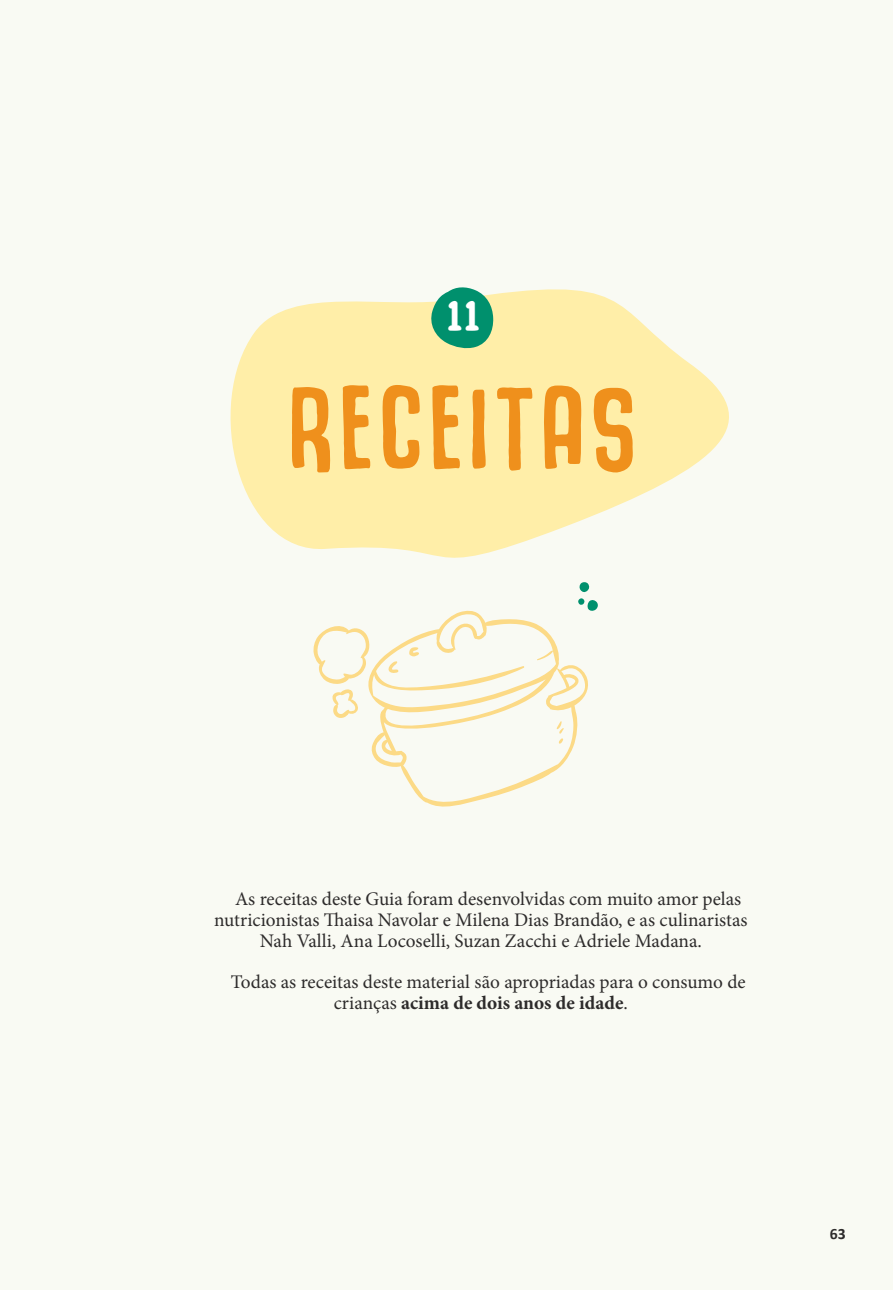
<style>
.page{position:relative;width:893px;height:1290px;background:#f9faf3}
.page>*{position:absolute;margin:0;border:0;box-sizing:border-box;transform-origin:0 0}
.t1{font:80.5px "Hogfish DEMO";letter-spacing:.1em;color:#ef901c}
.t2{font:700 42px "Chalkboard";color:#fff}
.t3{font:19.25px/21px "Minion Pro";color:#2d2b2b}
.t4{font:700 15.75px "Calibri";color:#2d2b2b}
.s1{font-weight:700}
</style>
<div class="page">
<svg style="left:230px;top:289px;width:499px;height:269px;fill:#ffeea8"></svg>
<svg style="left:429px;top:287px;width:65px;height:63px;background:#45aa84"></svg>
<svg style="left:313px;top:582px;width:285px;height:225px"></svg>
<h2 class="t2" style="left:446px;top:291px;width:36px">11</h2>
<h1 class="t1" style="left:289px;top:392px;width:347px">RECEITAS</h1>
<p class="t3" style="left:235px;top:888px;width:508px">As receitas deste Guia foram desenvolvidas com muito amor pelas</p>
<p class="t3" style="left:214px;top:909px;width:535px">nutricionistas Thaisa Navolar e Milena Dias Brandão, e as culinaristas</p>
<p class="t3" style="left:260px;top:930px;width:444px">Nah Valli, Ana Locoselli, Suzan Zacchi e Adriele Madana.</p>
<p class="t3" style="left:334px;top:971px;width:413px;text-indent:-103px">Todas as receitas deste material são apropriadas para o consumo de crianças <span class="s1">acima de dois anos de idade</span>.</p>
<p class="t4" style="left:830px;top:1222px;width:17px">63</p>
</div>
